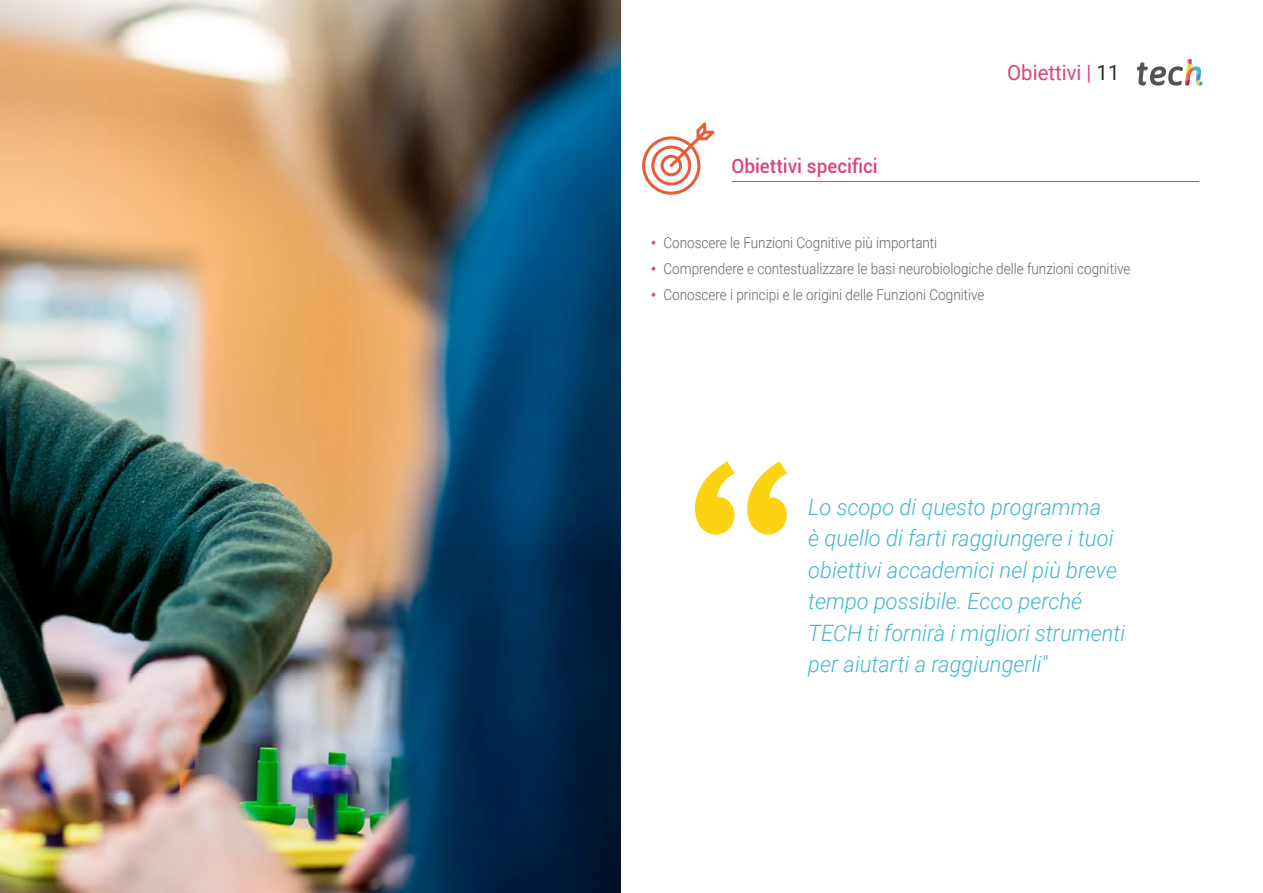
<style>
.page{position:relative;width:1263px;height:893px;background:#fff}
.page>*{position:absolute;margin:0;border:0;box-sizing:border-box;transform-origin:0 0}
.t1{font:italic 300 22.5px/31.5px "Roboto";color:#43b7cf}
.t2{font:21px "Roboto";color:#da447d}
.t3{font:500 19.5px "Roboto";color:#da447d}
.t4{font:300 15px/26px "Roboto";color:#61646a;scale:.9 1}
.s1{color:#312e20}
</style>
<div class="page">
<hr style="left:731px;top:181px;width:468px;height:1px;background:#da447d">
<svg style="left:642px;top:122px;width:72px;height:73px"></svg>
<img style="left:0;top:0;width:621px;height:893px">
<svg style="left:695px;top:461px;width:92px;height:74px"></svg>
<svg style="left:1137px;top:59px;width:65px;height:27px"></svg>
<p class="t3" style="left:731px;top:153px;width:148px">Obiettivi specifici</p>
<p class="t2" style="left:1007px;top:57px;width:114px">Obiettivi | <span class="s1">11</span></p>
<p class="t4" style="left:663px;top:229px;width:520px">Conoscere le Funzioni Cognitive più importanti<br>Comprendere e contestualizzare le basi neurobiologiche delle funzioni cognitive<br>Conoscere i principi e le origini delle Funzioni Cognitive</p>
<p class="t1" style="left:808px;top:490px;width:318px">Lo scopo di questo programma<br>è quello di farti raggiungere i tuoi obiettivi accademici nel più breve tempo possibile. Ecco perché<br>TECH ti fornirà i migliori strumenti per aiutarti a raggiungerli"</p>
</div>
